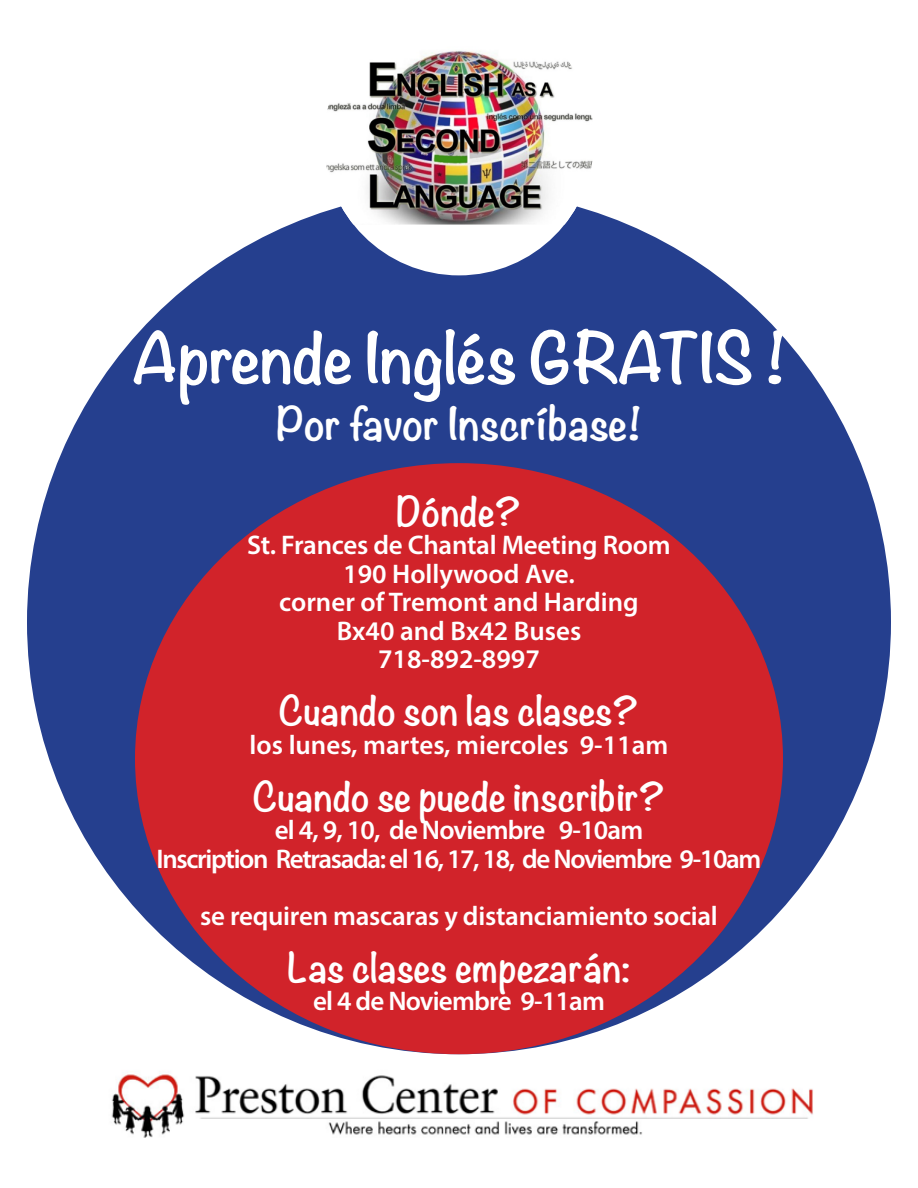
<style>
.page{position:relative;width:918px;height:1188px;background:#fff}
.page>*{position:absolute;margin:0;border:0;box-sizing:border-box;transform-origin:0 0}
.t1{font:700 63px "Noteworthy";letter-spacing:-.015em;color:#fff}
.t2{font:700 40.5px "Noteworthy";color:#fff}
.t3{font:700 36px "Noteworthy";color:#fff}
.t4{font:600 27px "Myriad Pro";letter-spacing:-.01em;color:#fff}
.t5{font:600 27px "Myriad Pro";letter-spacing:-.05em;color:#fff}
.t6{font:600 27px "Myriad Pro";letter-spacing:-.03em;color:#fff}
</style>
<div class="page">
<div style="left:27px;top:190px;width:864px;height:864px;background:#253f8e;border-radius:50%"></div>
<div style="left:135px;top:463px;width:648px;height:591px;background:#d1232a;border-radius:50%"></div>
<div style="left:324px;top:5px;width:270px;height:270px;background:#fff;border-radius:50%"></div>
<img style="left:324px;top:50px;width:270px;height:175px">
<img style="left:111px;top:1073px;width:702px;height:65px">
<p class="t1" style="left:132px;top:302px;width:656px">Aprende Inglés GRATIS !</p>
<p class="t2" style="left:277px;top:388px;width:366px">Por favor Inscríbase!</p>
<p class="t3" style="left:397px;top:479px;width:126px">Dónde?</p>
<p class="t4" style="left:247px;top:528px;width:425px">St. Frances de Chantal Meeting Room</p>
<p class="t4" style="left:343px;top:557px;width:233px">190 Hollywood Ave.</p>
<p class="t4" style="left:279px;top:585px;width:361px">corner of Tremont and Harding</p>
<p class="t4" style="left:337px;top:614px;width:246px">Bx40 and Bx42 Buses</p>
<p class="t4" style="left:378px;top:642px;width:163px">718-892-8997</p>
<p class="t3" style="left:279px;top:679px;width:362px">Cuando son las clases?</p>
<p class="t4" style="left:250px;top:728px;width:420px">los lunes, martes, miercoles 9-11am</p>
<p class="t3" style="left:253px;top:764px;width:414px">Cuando se puede inscribir?</p>
<p class="t6" style="left:275px;top:813px;width:370px">el 4, 9, 10, de Noviembre 9-10am</p>
<p class="t5" style="left:157px;top:842px;width:606px">Inscription Retrasada: el 16, 17, 18, de Noviembre 9-10am</p>
<p class="t4" style="left:200px;top:899px;width:519px">se requiren mascaras y distanciamiento social</p>
<p class="t3" style="left:287px;top:935px;width:345px">Las clases empezarán:</p>
<p class="t6" style="left:313px;top:984px;width:293px">el 4 de Noviembre 9-11am</p>
</div>
